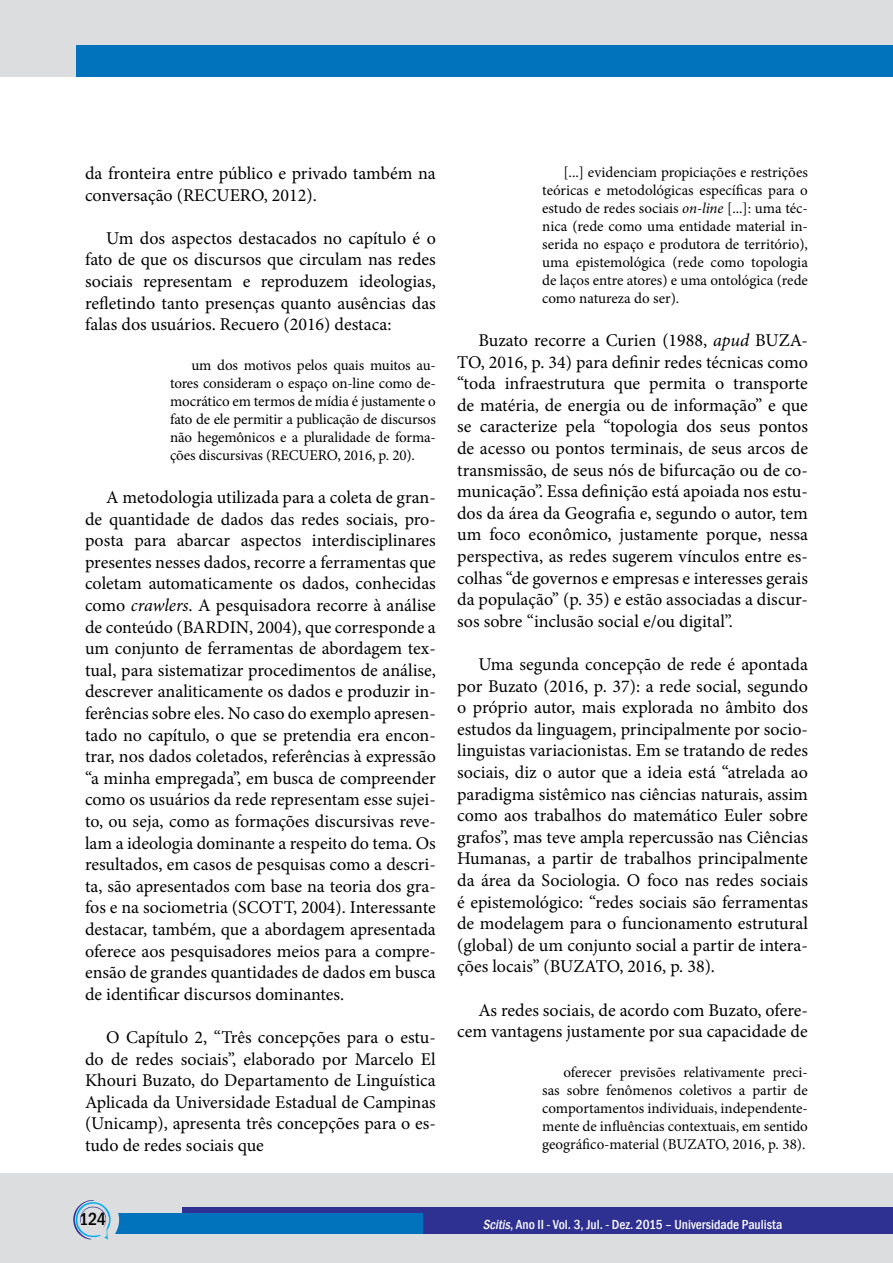
<style>
.page{position:relative;width:893px;height:1263px;background:#fff}
.page>*{position:absolute;margin:0;border:0;box-sizing:border-box;transform-origin:0 0}
.t1{font:18px/21.6px "Minion Pro";color:#000;text-align:justify}
.t2{font:500 condensed 18px "Franklin Gothic";color:#000}
.t3{font:15px/18px "Minion Pro";letter-spacing:-.005em;color:#000;text-align:justify}
.t4{font:500 condensed 13.5px "Franklin Gothic";color:#fff}
.s1{font-style:italic}
</style>
<div class="page">
<div style="left:0;top:0;width:893px;height:77px;background:#dcddde"></div>
<div style="left:77px;top:45px;width:816px;height:32px;background:#0073bc"></div>
<div style="left:0;top:1174px;width:893px;height:89px;background:#dcddde"></div>
<div style="left:182px;top:1208px;width:711px;height:26px;background:#2e3092"></div>
<div style="left:115px;top:1214px;width:308px;height:20px;background:#0073bc"></div>
<svg style="left:73px;top:1200px;width:46px;height:40px"></svg>
<p class="t1" style="left:85px;top:162px;width:352px">da fronteira entre público e privado também na conversação (RECUERO, 2012).</p>
<p class="t1" style="left:85px;top:227px;width:352px;text-indent:21px">Um dos aspectos destacados no capítulo é o fato de que os discursos que circulam nas redes sociais representam e reproduzem ideologias, refletindo tanto presenças quanto ausências das falas dos usuários. Recuero (2016) destaca:</p>
<p class="t3" style="left:170px;top:356px;width:267px;text-indent:21px">um dos motivos pelos quais muitos au&shy;tores consideram o espaço on-line como de&shy;mocrático em termos de mídia é justamente o fato de ele permitir a publicação de discursos não hegemônicos e a pluralidade de forma&shy;ções discursivas (RECUERO, 2016, p. 20).</p>
<p class="t1" style="left:85px;top:486px;width:352px;text-indent:21px">A metodologia utilizada para a coleta de gran&shy;de quantidade de dados das redes sociais, pro&shy;posta para abarcar aspectos interdisciplinares presentes nesses dados, recorre a ferramentas que coletam automaticamente os dados, conhecidas como <span class="s1">crawlers</span>. A pesquisadora recorre à análise de conteúdo (BARDIN, 2004), que corresponde a um conjunto de ferramentas de abordagem tex&shy;tual, para sistematizar procedimentos de análise, descrever analiticamente os dados e produzir in&shy;ferências sobre eles. No caso do exemplo apresen&shy;tado no capítulo, o que se pretendia era encon&shy;trar, nos dados coletados, referências à expressão “a minha empregada”, em busca de compreender como os usuários da rede representam esse sujei&shy;to, ou seja, como as formações discursivas reve&shy;lam a ideologia dominante a respeito do tema. Os resultados, em casos de pesquisas como a descri&shy;ta, são apresentados com base na teoria dos gra&shy;fos e na sociometria (SCOTT, 2004). Interessante destacar, também, que a abordagem apresentada oferece aos pesquisadores meios para a compre&shy;ensão de grandes quantidades de dados em busca de identificar discursos dominantes.</p>
<p class="t1" style="left:85px;top:1026px;width:352px;text-indent:21px">O Capítulo 2, “Três concepções para o estu&shy;do de redes sociais”, elaborado por Marcelo El Khouri Buzato, do Departamento de Linguística Aplicada da Universidade Estadual de Campinas (Unicamp), apresenta três concepções para o es&shy;tudo de redes sociais que</p>
<p class="t3" style="left:542px;top:163px;width:267px;text-indent:21px">[...] evidenciam propiciações e restrições teóricas e metodológicas específicas para o estudo de redes sociais <span class="s1">on-line</span> [...]: uma téc&shy;nica (rede como uma entidade material in&shy;serida no espaço e produtora de território), uma epistemológica (rede como topologia de laços entre atores) e uma ontológica (rede como natureza do ser).</p>
<p class="t1" style="left:457px;top:329px;width:352px;text-indent:21px">Buzato recorre a Curien (1988, <span class="s1">apud</span> BUZA-TO, 2016, p. 34) para definir redes técnicas como “toda infraestrutura que permita o transporte de matéria, de energia ou de informação” e que se caracterize pela “topologia dos seus pontos de acesso ou pontos terminais, de seus arcos de transmissão, de seus nós de bifurcação ou de co&shy;municação”. Essa definição está apoiada nos estu&shy;dos da área da Geografia e, segundo o autor, tem um foco econômico, justamente porque, nessa perspectiva, as redes sugerem vínculos entre es&shy;colhas “de governos e empresas e interesses gerais da população” (p. 35) e estão associadas a discur&shy;sos sobre “inclusão social e/ou digital”.</p>
<p class="t1" style="left:457px;top:653px;width:352px;text-indent:21px">Uma segunda concepção de rede é apontada por Buzato (2016, p. 37): a rede social, segundo o próprio autor, mais explorada no âmbito dos estudos da linguagem, principalmente por socio&shy;linguistas variacionistas. Em se tratando de redes sociais, diz o autor que a ideia está “atrelada ao paradigma sistêmico nas ciências naturais, assim como aos trabalhos do matemático Euler sobre grafos”, mas teve ampla repercussão nas Ciências Humanas, a partir de trabalhos principalmente da área da Sociologia. O foco nas redes sociais é epistemológico: “redes sociais são ferramentas de modelagem para o funcionamento estrutural (global) de um conjunto social a partir de intera&shy;ções locais” (BUZATO, 2016, p. 38).</p>
<p class="t1" style="left:457px;top:999px;width:352px;text-align:right">As redes sociais, de acordo com Buzato, ofere&shy;cem vantagens justamente por sua capacidade de</p>
<p class="t3" style="left:542px;top:1063px;width:267px;text-indent:21px">oferecer previsões relativamente preci&shy;sas sobre fenômenos coletivos a partir de comportamentos individuais, independente&shy;mente de influências contextuais, em sentido geográfico-material (BUZATO, 2016, p. 38).</p>
<p class="t2" style="left:79px;top:1207px;width:28px">124</p>
<p class="t4" style="left:483px;top:1215px;width:301px"><span class="s1">Scitis</span>, Ano II - Vol. 3, Jul. - Dez. 2015 – Universidade Paulista</p>
</div>
